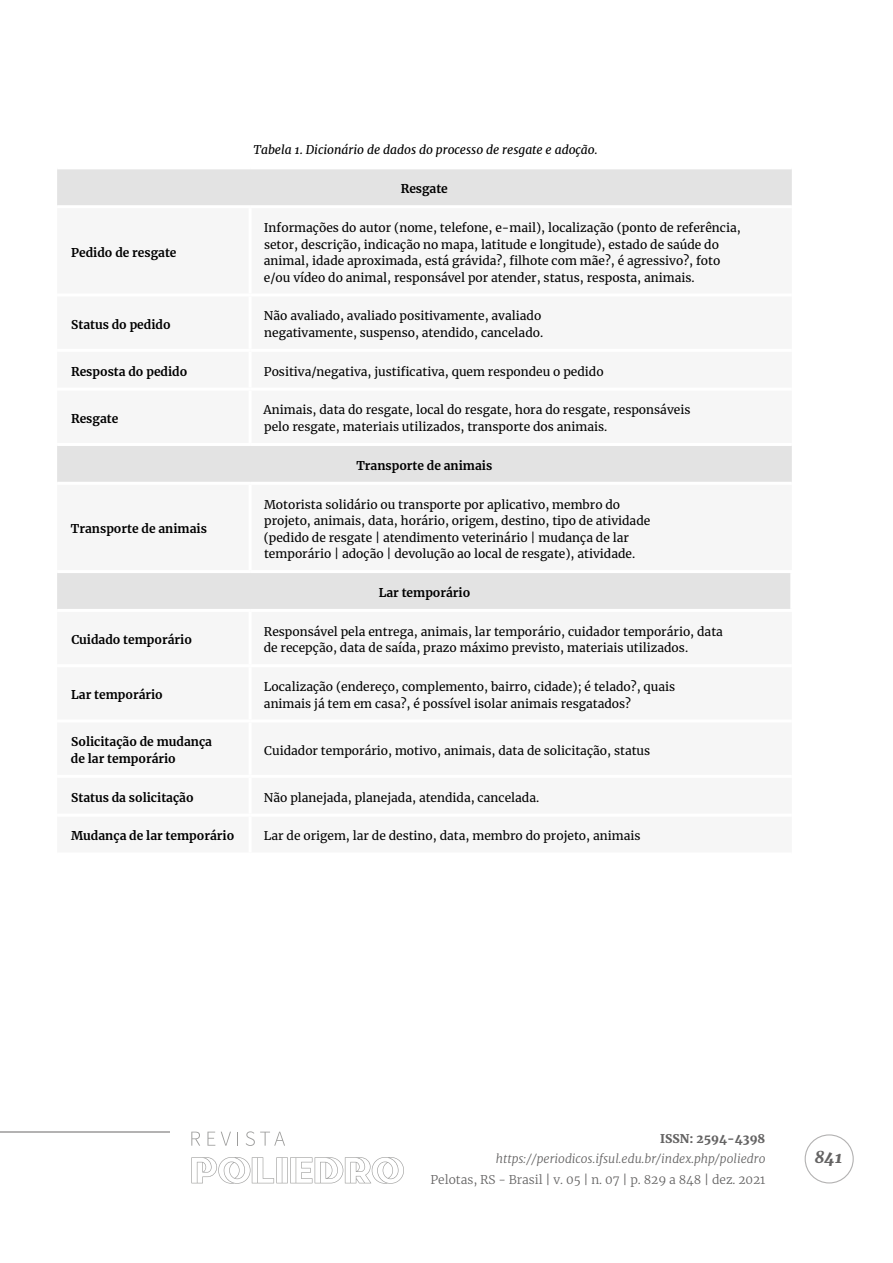
<style>
.page{position:relative;width:893px;height:1263px;background:#fff}
.page>*{position:absolute;margin:0;border:0;box-sizing:border-box;transform-origin:0 0}
.t1{font:italic 900 16.5px "Merriweather";color:#646363}
.t2{font:12px/16.5px "Merriweather";color:#000}
.t3{font:700 12px/16.5px "Merriweather";color:#000}
.t4{font:italic 12px "Merriweather";color:#000}
.t5{font:italic 300 12px "Merriweather";color:#646363}
.t6{font:300 12px "Merriweather";color:#646363}
.t7{font:900 12px "Merriweather";color:#646363}
</style>
<div class="page">
<div style="left:805px;top:1134px;width:49px;height:49px;border:1px solid #b3b2b2;border-radius:50%"></div>
<svg style="left:191px;top:1157px;width:213px;height:27px"></svg>
<svg style="left:191px;top:1132px;width:9px;height:14px"></svg>
<svg style="left:207px;top:1132px;width:8px;height:14px"></svg>
<svg style="left:221px;top:1132px;width:10px;height:14px"></svg>
<svg style="left:237px;top:1132px;width:1px;height:14px"></svg>
<svg style="left:246px;top:1131px;width:39px;height:15px"></svg>
<hr style="left:0;top:1131px;width:170px;height:1px;background:#b3b2b2">
<div style="left:57px;top:169px;width:735px;height:36px;background:#e3e3e3"></div>
<svg style="left:57px;top:446px;width:735px;height:163px;fill:#f6f6f6"></svg>
<hr style="left:57px;top:482px;width:193px;height:3px;background:#fff">
<hr style="left:250px;top:482px;width:542px;height:3px;background:#fff">
<hr style="left:249px;top:485px;width:3px;height:85px;background:#fff">
<hr style="left:57px;top:570px;width:193px;height:3px;background:#fff">
<hr style="left:250px;top:570px;width:543px;height:3px;background:#fff">
<hr style="left:790px;top:573px;width:3px;height:36px;background:#fff">
<p class="t3" style="left:71px;top:244px;width:107px">Pedido de resgate</p>
<p class="t4" style="left:253px;top:142px;width:346px">Tabela 1. Dicionário de dados do processo de resgate e adoção.</p>
<p class="t3" style="left:401px;top:180px;width:49px">Resgate</p>
<p class="t2" style="left:264px;top:219px;width:478px">Informações do autor (nome, telefone, e-mail), localização (ponto de referência, setor, descrição, indicação no mapa, latitude e longitude), estado de saúde do animal, idade aproximada, está grávida?, filhote com mãe?, é agressivo?, foto e/ou vídeo do animal, responsável por atender, status, resposta, animais.</p>
<p class="t3" style="left:71px;top:316px;width:101px">Status do pedido</p>
<p class="t2" style="left:264px;top:307px;width:281px">Não avaliado, avaliado positivamente, avaliado negativamente, suspenso, atendido, cancelado.</p>
<p class="t3" style="left:71px;top:363px;width:118px">Resposta do pedido</p>
<p class="t2" style="left:264px;top:363px;width:341px">Positiva/negativa, justificativa, quem respondeu o pedido</p>
<p class="t3" style="left:71px;top:410px;width:49px">Resgate</p>
<p class="t2" style="left:264px;top:401px;width:428px">Animais, data do resgate, local do resgate, hora do resgate, responsáveis pelo resgate, materiais utilizados, transporte dos animais.</p>
<p class="t3" style="left:356px;top:457px;width:137px">Transporte de animais</p>
<p class="t3" style="left:71px;top:520px;width:137px">Transporte de animais</p>
<p class="t2" style="left:264px;top:496px;width:388px">Motorista solidário ou transporte por aplicativo, membro do projeto, animais, data, horário, origem, destino, tipo de atividade (pedido de resgate | atendimento veterinário | mudança de lar temporário | adoção | devolução ao local de resgate), atividade.</p>
<p class="t3" style="left:379px;top:584px;width:93px">Lar temporário</p>
<p class="t3" style="left:71px;top:631px;width:122px">Cuidado temporário</p>
<p class="t2" style="left:264px;top:623px;width:461px">Responsável pela entrega, animais, lar temporário, cuidador temporário, data de recepção, data de saída, prazo máximo previsto, materiais utilizados.</p>
<p class="t3" style="left:71px;top:686px;width:93px">Lar temporário</p>
<p class="t2" style="left:264px;top:678px;width:413px">Localização (endereço, complemento, bairro, cidade); é telado?, quais animais já tem em casa?, é possível isolar animais resgatados?</p>
<p class="t3" style="left:71px;top:733px;width:143px">Solicitação de mudança de lar temporário</p>
<p class="t2" style="left:264px;top:742px;width:387px">Cuidador temporário, motivo, animais, data de solicitação, status</p>
<p class="t3" style="left:71px;top:789px;width:124px">Status da solicitação</p>
<p class="t2" style="left:264px;top:789px;width:277px">Não planejada, planejada, atendida, cancelada.</p>
<p class="t3" style="left:71px;top:827px;width:165px">Mudança de lar temporário</p>
<p class="t2" style="left:264px;top:827px;width:378px">Lar de origem, lar de destino, data, membro do projeto, animais</p>
<p class="t7" style="left:660px;top:1130px;width:107px">ISSN: 2594-4398</p>
<p class="t5" style="left:496px;top:1151px;width:271px">https://periodicos.ifsul.edu.br/index.php/poliedro</p>
<p class="t6" style="left:431px;top:1171px;width:336px">Pelotas, RS - Brasil | v. 05 | n. 07 | p. 829 a 848 | dez. 2021</p>
<h1 class="t1" style="left:814px;top:1146px;width:29px">841</h1>
</div>
